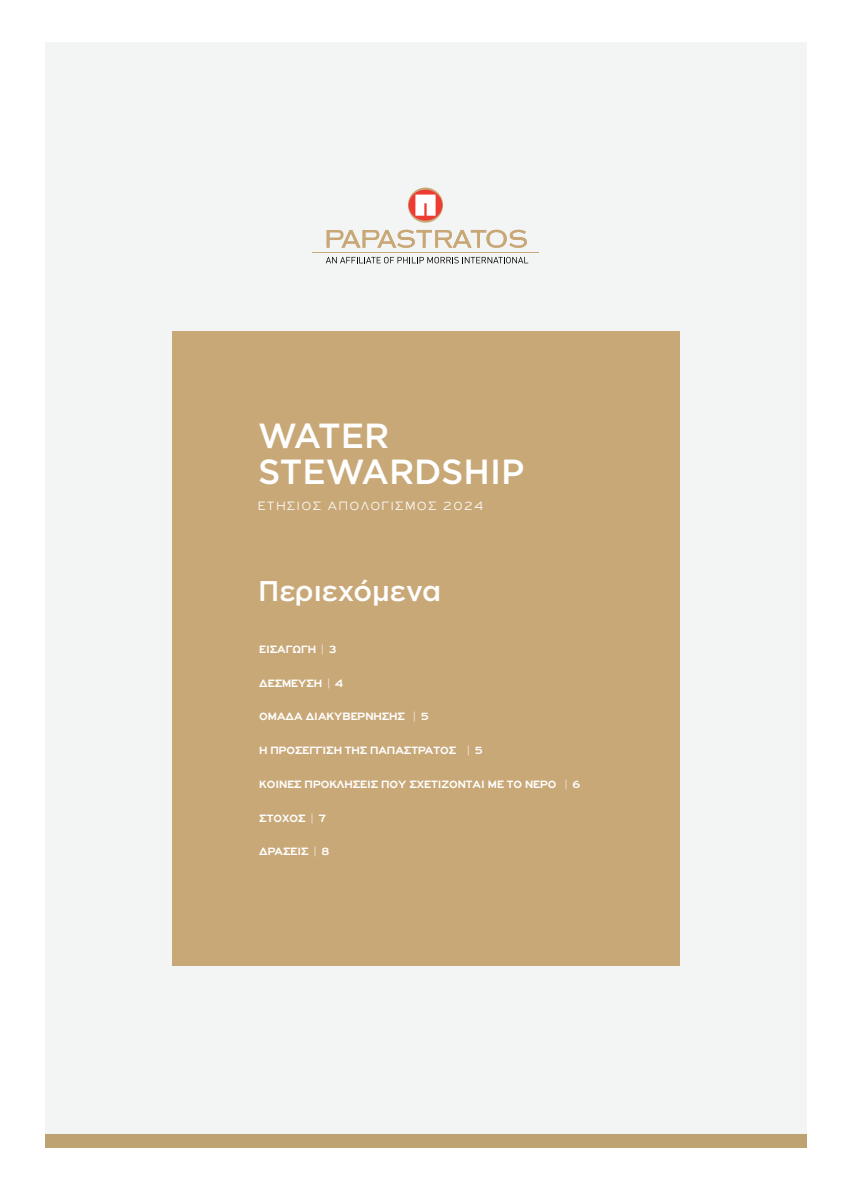
<style>
.page{position:relative;width:851px;height:1191px;background:#fff}
.page>*{position:absolute;margin:0;border:0;box-sizing:border-box;transform-origin:0 0}
.t1{font:500 34.8px/35.8px "Gotham Greek";color:#fff}
.t2{font:500 28.5px "Gotham Greek";letter-spacing:-.005em;color:#fff}
.t3{font:300 12.75px "PF Highway Gothic Extended";letter-spacing:.15em;color:#fff}
.t4{font:700 11.25px "PF Highway Gothic Extended";color:#fff}
.s1{font-weight:100}
</style>
<div class="page">
<div style="left:45px;top:42px;width:760px;height:1105px;background:#f3f4f4"></div>
<div style="left:172px;top:332px;width:507px;height:634px;background:#c9a878"></div>
<svg style="left:408px;top:187px;width:35px;height:36px"></svg>
<svg style="left:408px;top:190px;width:34px;height:30px"></svg>
<svg style="left:415px;top:195px;width:20px;height:21px"></svg>
<svg style="left:326px;top:257px;width:202px;height:6px"></svg>
<hr style="left:312px;top:252px;width:226px;height:1px;background:#c9a878">
<svg style="left:326px;top:230px;width:200px;height:18px"></svg>
<h1 class="t1" style="left:258px;top:417px;width:268px">WATER<br>STEWARDSHIP</h1>
<p class="t3" style="left:258px;top:499px;width:226px">ΕΤHΣΙΟΣ ΑΠΟΛΟΓΙΣΜOΣ 2024</p>
<h2 class="t2" style="left:258px;top:575px;width:185px">Περιεχόμενα</h2>
<p class="t4" style="left:259px;top:643px;width:79px">ΕΙΣΑΓΩΓΗ <span class="s1">|</span> 3</p>
<p class="t4" style="left:259px;top:677px;width:85px">ΔΕΣΜΕΥΣΗ <span class="s1">|</span> 4</p>
<p class="t4" style="left:259px;top:710px;width:171px">ΟΜΑΔΑ ΔΙΑΚΥΒΕΡΝΗΣΗΣ <span class="s1">|</span> 5</p>
<p class="t4" style="left:259px;top:744px;width:225px">Η ΠΡΟΣΕΓΓΙΣΗ ΤΗΣ ΠΑΠΑΣΤΡΑΤΟΣ <span class="s1">|</span> 5</p>
<p class="t4" style="left:259px;top:778px;width:323px">ΚΟΙΝΕΣ ΠΡΟΚΛΗΣΕΙΣ ΠΟΥ ΣΧΕΤΙΖΟΝΤΑΙ ΜΕ ΤΟ ΝΕΡΟ <span class="s1">|</span> 6</p>
<p class="t4" style="left:259px;top:812px;width:68px">ΣΤΟΧΟΣ <span class="s1">|</span> 7</p>
<p class="t4" style="left:259px;top:845px;width:72px">ΔΡΑΣΕΙΣ <span class="s1">|</span> 8</p>
</div>
